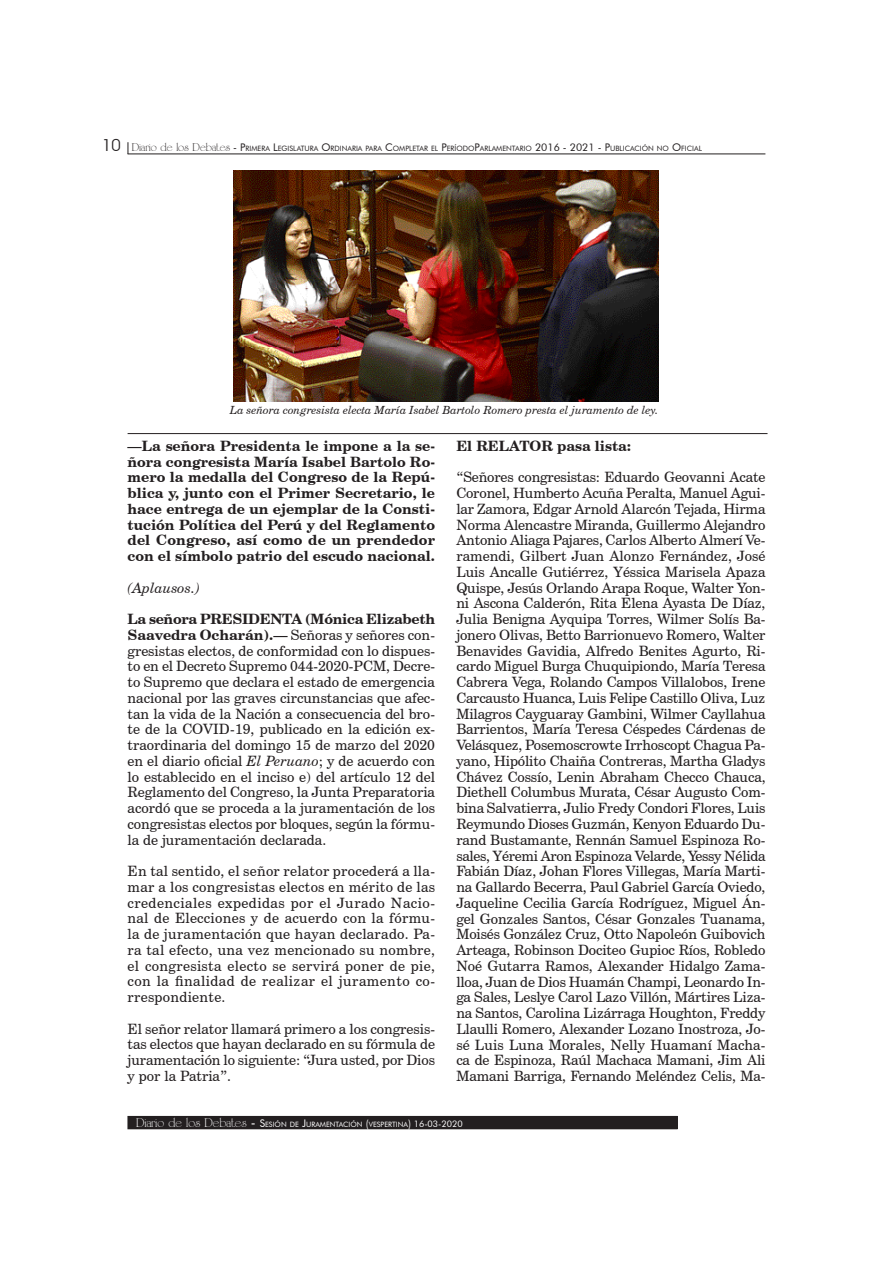
<style>
.page{position:relative;width:893px;height:1263px;background:#fff}
.page>*{position:absolute;margin:0;border:0;box-sizing:border-box;transform-origin:0 0}
.t1{font:16.5px "Avant Garde IT Cby BT";color:#231f20}
.t2{font:14.25px/15.8px "Century Schoolbook BT";letter-spacing:-.005em;color:#231f20;text-align:justify}
.t3{font:700 14.25px/15.8px "Century Schoolbook BT";color:#231f20;text-align:justify}
.t4{font:italic 14.25px "Century Schoolbook BT";color:#231f20}
.t5{font:italic 11.25px "Century Schoolbook BT";color:#231f20}
.t6{font:7.35px "Futura BT";color:#231f20}
.t7{font:7.35px "Futura BT";color:#fff}
.s1{font-family:"University Roman BT";font-size:12px}
.s2{font-size:10.5px}
.s3{font-weight:700}
.s4{font-style:italic}
.s5{font-family:"University Roman BT";font-size:13.5px}
.s6{font-size:13.5px}
.s7{font-size:9px}
</style>
<div class="page">
<hr style="left:128px;top:154px;width:637px;height:1px;background:#231f20">
<svg style="left:128px;top:142px;width:1px;height:12px"></svg>
<div style="left:128px;top:1116px;width:549px;height:13px;background:#231f20"></div>
<img style="left:233px;top:170px;width:425px;height:231px">
<hr style="left:128px;top:433px;width:639px;height:1px;background:#231f20">
<p class="t1" style="left:102px;top:135px;width:20px">10</p>
<p class="t6" style="left:132px;top:144px;width:571px"><span class="s1">Diario de los Debates</span> <span class="s2">-</span> <span class="s2">P</span>RIMERA <span class="s2">L</span>EGISLATURA <span class="s2">O</span>RDINARIA PARA <span class="s2">C</span>OMPLETAR EL <span class="s2">P</span>ERÍODO<span class="s2">P</span>ARLAMENTARIO <span class="s2">2016 - 2021 - P</span>UBLICACIÓN NO <span class="s2">O</span>FICIAL</p>
<p class="t5" style="left:230px;top:402px;width:430px">La señora congresista electa María Isabel Bartolo Romero presta el juramento de ley.</p>
<p class="t3" style="left:128px;top:438px;width:309px">—La señora Presidenta le impone a la se&shy;ñora congresista María Isabel Bartolo Ro&shy;mero la medalla del Congreso de la Repú&shy;blica y, junto con el Primer Secretario, le hace entrega de un ejemplar de la Consti&shy;tución Política del Perú y del Reglamento del Congreso, así como de un prendedor con el símbolo patrio del escudo nacional.</p>
<p class="t4" style="left:128px;top:578px;width:74px">(Aplausos.)</p>
<p class="t2" style="left:128px;top:611px;width:309px"><span class="s3">La señora PRESIDENTA (Mónica Elizabeth Saavedra Ocharán).—</span> Señoras y señores con&shy;gresistas electos, de conformidad con lo dispues&shy;to en el Decreto Supremo 044-2020-PCM, Decre&shy;to Supremo que declara el estado de emergencia nacional por las graves circunstancias que afec&shy;tan la vida de la Nación a consecuencia del bro&shy;te de la COVID-19, publicado en la edición ex&shy;traordinaria del domingo 15 de marzo del 2020 en el diario oficial <span class="s4">El Peruano</span>; y de acuerdo con lo establecido en el inciso e) del artículo 12 del Reglamento del Congreso, la Junta Preparatoria acordó que se proceda a la juramentación de los congresistas electos por bloques, según la fórmu&shy;la de juramentación declarada.</p>
<p class="t2" style="left:128px;top:863px;width:309px">En tal sentido, el señor relator procederá a lla&shy;mar a los congresistas electos en mérito de las credenciales expedidas por el Jurado Nacio&shy;nal de Elecciones y de acuerdo con la fórmu&shy;la de juramentación que hayan declarado. Pa&shy;ra tal efecto, una vez mencionado su nombre, el congresista electo se servirá poner de pie, con la finalidad de realizar el juramento co&shy;rrespondiente.</p>
<p class="t2" style="left:128px;top:1020px;width:309px">El señor relator llamará primero a los congresis&shy;tas electos que hayan declarado en su fórmula de juramentación lo siguiente: “Jura usted, por Dios y por la Patria”.</p>
<p class="t3" style="left:456px;top:438px;width:177px">El RELATOR pasa lista:</p>
<p class="t2" style="left:456px;top:469px;width:311px">“Señores congresistas: Eduardo Geovanni Acate Coronel, Humberto Acuña Peralta, Manuel Agui&shy;lar Zamora, Edgar Arnold Alarcón Tejada, Hirma Norma Alencastre Miranda, Guillermo Alejandro Antonio Aliaga Pajares, Carlos Alberto Almerí Ve&shy;ramendi, Gilbert Juan Alonzo Fernández, José Luis Ancalle Gutiérrez, Yéssica Marisela Apaza Quispe, Jesús Orlando Arapa Roque, Walter Yon&shy;ni Ascona Calderón, Rita Elena Ayasta De Díaz, Julia Benigna Ayquipa Torres, Wilmer Solís Ba&shy;jonero Olivas, Betto Barrionuevo Romero, Walter Benavides Gavidia, Alfredo Benites Agurto, Ri&shy;cardo Miguel Burga Chuquipiondo, María Teresa Cabrera Vega, Rolando Campos Villalobos, Irene Carcausto Huanca, Luis Felipe Castillo Oliva, Luz Milagros Cayguaray Gambini, Wilmer Cayllahua Barrientos, María Teresa Céspedes Cárdenas de Velásquez, Posemoscrowte Irrhoscopt Chagua Pa&shy;yano, Hipólito Chaiña Contreras, Martha Gladys Chávez Cossío, Lenin Abraham Checco Chauca, Diethell Columbus Murata, César Augusto Com&shy;bina Salvatierra, Julio Fredy Condori Flores, Luis Reymundo Dioses Guzmán, Kenyon Eduardo Du&shy;rand Bustamante, Rennán Samuel Espinoza Ro&shy;sales, Yéremi Aron Espinoza Velarde, Yessy Nélida Fabián Díaz, Johan Flores Villegas, María Marti&shy;na Gallardo Becerra, Paul Gabriel García Oviedo, Jaqueline Cecilia García Rodríguez, Miguel Án&shy;gel Gonzales Santos, César Gonzales Tuanama, Moisés González Cruz, Otto Napoleón Guibovich Arteaga, Robinson Dociteo Gupioc Ríos, Robledo Noé Gutarra Ramos, Alexander Hidalgo Zama&shy;lloa, Juan de Dios Huamán Champi, Leonardo In&shy;ga Sales, Leslye Carol Lazo Villón, Mártires Liza&shy;na Santos, Carolina Lizárraga Houghton, Freddy Llaulli Romero, Alexander Lozano Inostroza, Jo&shy;sé Luis Luna Morales, Nelly Huamaní Macha&shy;ca de Espinoza, Raúl Machaca Mamani, Jim Ali Mamani Barriga, Fernando Meléndez Celis, Ma-</p>
<p class="t7" style="left:136px;top:1119px;width:328px"><span class="s5">Diario de los Debates</span> <span class="s6">-</span> <span class="s2">S</span>ESIÓN DE <span class="s2">J</span>URAMENTACIÓN <span class="s2">(</span>VESPERTINA<span class="s2">)</span> <span class="s7">16-03-2020</span></p>
</div>
